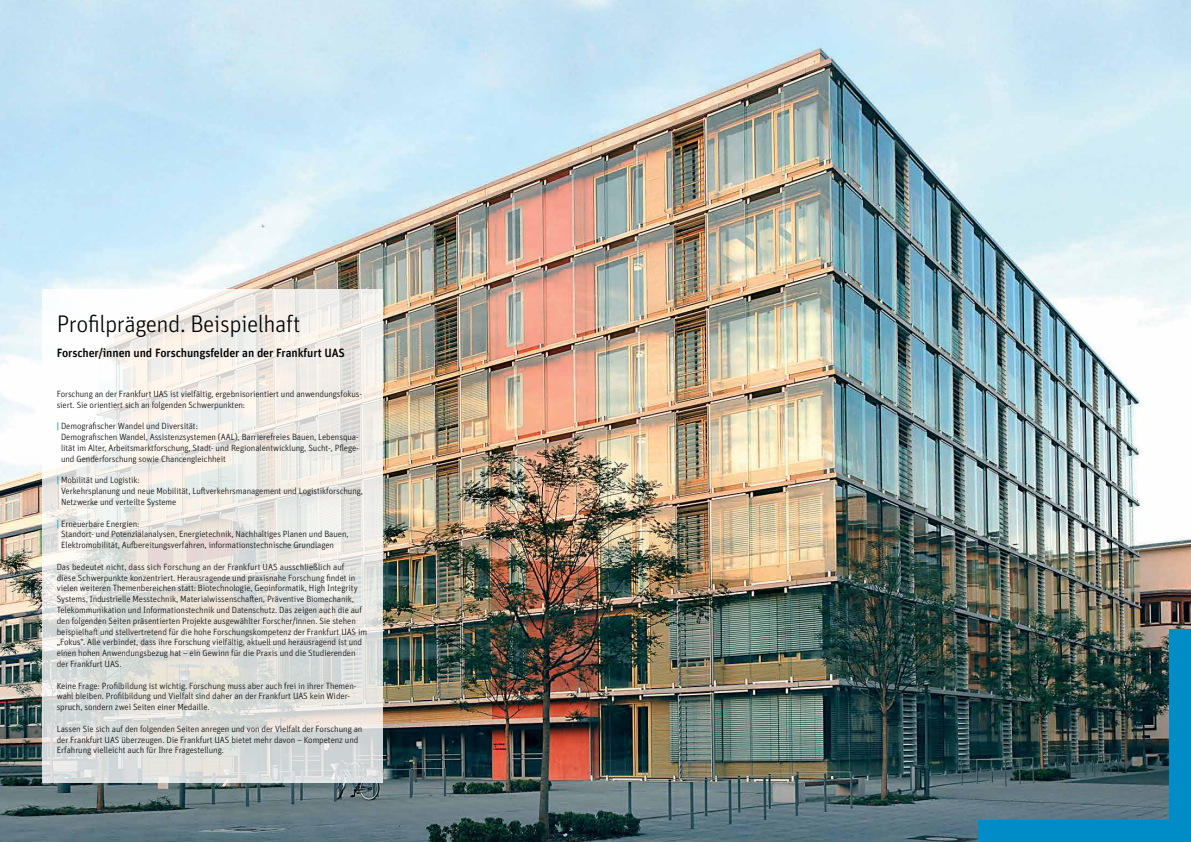
<style>
.page{position:relative;width:1191px;height:842px;background:#fff}
.page>*{position:absolute;margin:0;border:0;box-sizing:border-box;transform-origin:0 0}
.t1{font:300 24px "Unit Pro";letter-spacing:-.02em;color:#000}
.t2{font:500 12px "Unit Pro";letter-spacing:-.01em;color:#000}
.t3{font:300 9px/10.8px "Unit Pro";letter-spacing:-.01em;color:#000}
.s1{font-weight:500;color:#008dc7}
</style>
<div class="page">
<img style="left:0;top:0;width:1191px;height:842px">
<div style="left:978px;top:821px;width:213px;height:21px;background:#008dc7"></div>
<div style="left:1169px;top:629px;width:22px;height:213px;background:#008dc7"></div>
<img style="left:43px;top:289px;width:340px;height:493px">
<h1 class="t1" style="left:57px;top:308px;width:245px">Profilprägend. Beispielhaft</h1>
<h2 class="t2" style="left:57px;top:345px;width:290px">Forscher/innen und Forschungsfelder an der Frankfurt UAS</h2>
<p class="t3" style="left:57px;top:388px;width:307px">Forschung an der Frankfurt UAS ist vielfältig, ergebnisorientiert und anwendungsfokus&shy;siert. Sie orientiert sich an folgenden Schwerpunkten:</p>
<p class="t3" style="left:61px;top:421px;width:299px;text-indent:-4px"><span class="s1">|</span> Demografischer Wandel und Diversität:<br>Demografischen Wandel, Assistenzsystemen (AAL), Barrierefreies Bauen, Lebensqua&shy;lität im Alter, Arbeitsmarktforschung, Stadt- und Regionalentwicklung, Sucht-, Pflege&shy;und Genderforschung sowie Chancengleichheit</p>
<p class="t3" style="left:61px;top:475px;width:303px;text-indent:-4px"><span class="s1">|</span> Mobilität und Logistik:<br>Verkehrsplanung und neue Mobilität, Luftverkehrsmanagement und Logistikforschung,<br>Netzwerke und verteilte Systeme</p>
<p class="t3" style="left:61px;top:518px;width:289px;text-indent:-4px"><span class="s1">|</span> Erneuerbare Energien:<br>Standort- und Potenzialanalysen, Energietechnik, Nachhaltiges Planen und Bauen,<br>Elektromobilität, Aufbereitungsverfahren, informationstechnische Grundlagen</p>
<p class="t3" style="left:57px;top:561px;width:312px">Das bedeutet nicht, dass sich Forschung an der Frankfurt UAS ausschließlich auf<br>diese Schwerpunkte konzentriert. Herausragende und praxisnahe Forschung findet in vielen weiteren Themenbereichen statt: Biotechnologie, Geoinformatik, High Integrity Systems, Industrielle Messtechnik, Materialwissenschaften, Präventive Biomechanik, Telekommunikation und Informationstechnik und Datenschutz. Das zeigen auch die auf den folgenden Seiten präsentierten Projekte ausgewählter Forscher/innen. Sie stehen beispielhaft und stellvertretend für die hohe Forschungskompetenz der Frankfurt UAS im „Fokus“. Alle verbindet, dass ihre Forschung vielfältig, aktuell und herausragend ist und einen hohen Anwendungsbezug hat – ein Gewinn für die Praxis und die Studierenden der Frankfurt UAS.</p>
<p class="t3" style="left:57px;top:680px;width:301px">Keine Frage: Profilbildung ist wichtig. Forschung muss aber auch frei in ihrer Themen&shy;wahl bleiben. Profilbildung und Vielfalt sind daher an der Frankfurt UAS kein Wider&shy;spruch, sondern zwei Seiten einer Medaille.</p>
<p class="t3" style="left:57px;top:723px;width:307px">Lassen Sie sich auf den folgenden Seiten anregen und von der Vielfalt der Forschung an der Frankfurt UAS überzeugen. Die Frankfurt UAS bietet mehr davon – Kompetenz und<br>Erfahrung vielleicht auch für Ihre Fragestellung.</p>
</div>
